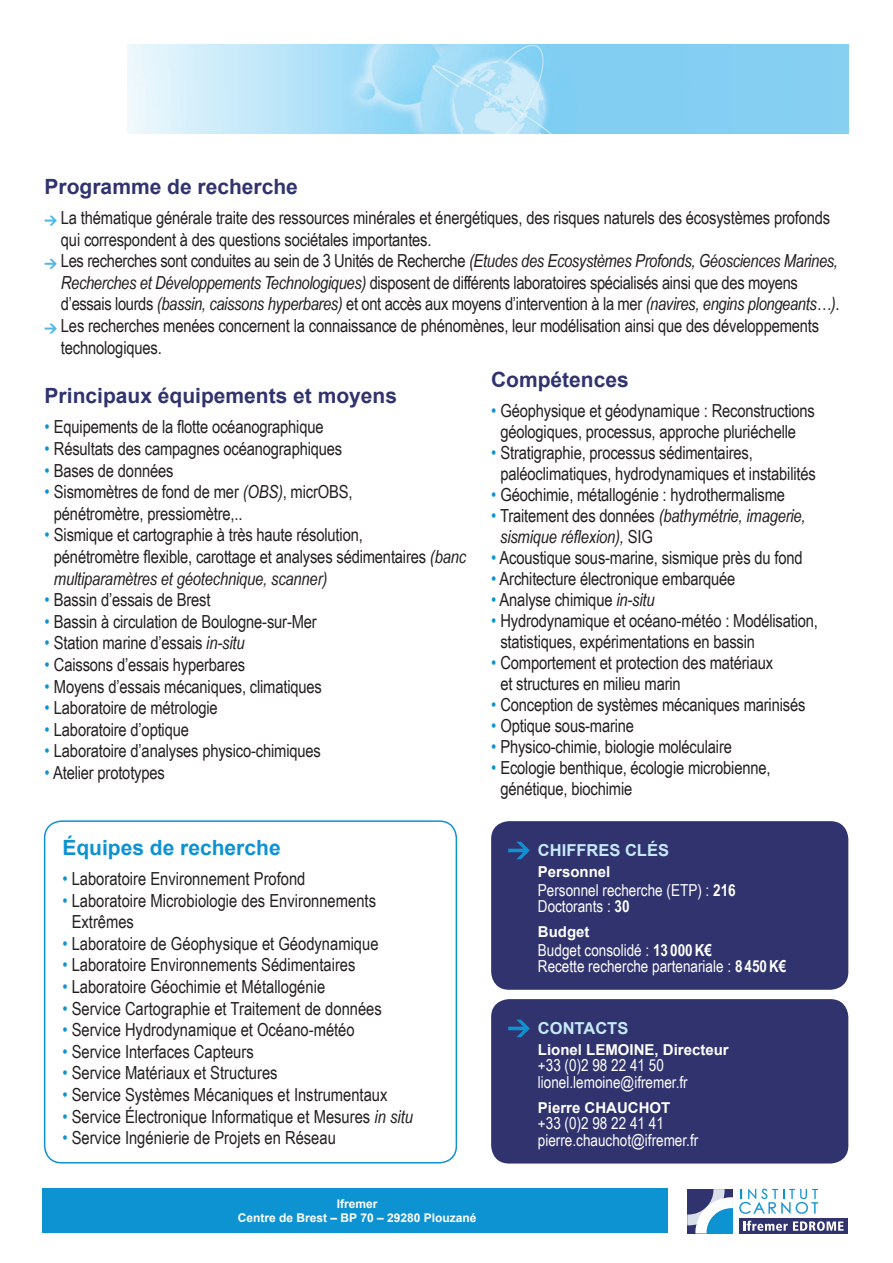
<style>
.page{position:relative;width:893px;height:1263px;background:#fff}
.page>*{position:absolute;margin:0;border:0;box-sizing:border-box;transform-origin:0 0}
.t1{font:700 21px "Arial";color:#31336e}
.t2{font:700 21px "Arial";color:#0d92d2}
.t3{font:18px/21.6px "Arial Narrow";letter-spacing:-.01em;color:#231f20}
.t4{font:italic 18px/21px "Arial Narrow";letter-spacing:-.01em;color:#231f20}
.t5{font:16.5px/16.5px "Arial Narrow";color:#fff}
.t6{font:700 16.5px "Arial";color:#c6eafa}
.t7{font:700 15px "Arial";color:#fff}
.t8{font:700 12px/14.4px "Arial";color:#fff;text-align:center}
.s1{font-style:italic}
.s2{color:#0d92d2}
.s3{font-style:normal;color:#0d92d2}
.s4{font-style:normal}
.s5{font-weight:700}
</style>
<div class="page">
<img style="left:128px;top:45px;width:720px;height:89px">
<div style="left:43px;top:1188px;width:625px;height:45px;background:#0d92d2"></div>
<div style="left:491px;top:821px;width:357px;height:169px;background:#31336e;border-radius:18px"></div>
<svg style="left:508px;top:842px;width:22px;height:17px"></svg>
<div style="left:491px;top:999px;width:357px;height:164px;background:#31336e;border-radius:18px"></div>
<svg style="left:508px;top:1020px;width:22px;height:17px"></svg>
<svg style="left:45px;top:216px;width:12px;height:9px"></svg>
<svg style="left:45px;top:259px;width:12px;height:10px"></svg>
<svg style="left:45px;top:324px;width:12px;height:9px"></svg>
<div style="left:740px;top:1218px;width:108px;height:16px;background:#31336e"></div>
<svg style="left:743px;top:1221px;width:101px;height:10px"></svg>
<svg style="left:687px;top:1189px;width:46px;height:44px"></svg>
<svg style="left:739px;top:1188px;width:79px;height:26px"></svg>
<div style="left:44px;top:820px;width:413px;height:343px;border:2px solid #0d92d2;border-radius:17px"></div>
<p class="t1" style="left:45px;top:173px;width:255px">Programme de recherche</p>
<p class="t3" style="left:61px;top:206px;width:780px">La thématique générale traite des ressources minérales et énergétiques, des risques naturels des écosystèmes profonds qui correspondent à des questions sociétales importantes.<br>Les recherches sont conduites au sein de 3 Unités de Recherche <span class="s1">(Etudes des Ecosystèmes Profonds, Géosciences Marines, Recherches et Développements Technologiques)</span> disposent de différents laboratoires spécialisés ainsi que des moyens d’essais lourds <span class="s1">(bassin, caissons hyperbares)</span> et ont accès aux moyens d’intervention à la mer <span class="s1">(navires, engins plongeants…)</span>.<br>Les recherches menées concernent la connaissance de phénomènes, leur modélisation ainsi que des développements technologiques.</p>
<p class="t1" style="left:45px;top:382px;width:354px">Principaux équipements et moyens</p>
<p class="t3" style="left:45px;top:416px;width:280px"><span class="s2">•</span> Equipements de la flotte océanographique</p>
<p class="t3" style="left:45px;top:437px;width:299px"><span class="s2">•</span> Résultats des campagnes océanographiques</p>
<p class="t3" style="left:45px;top:459px;width:130px"><span class="s2">•</span> Bases de données</p>
<p class="t3" style="left:54px;top:480px;width:300px;text-indent:-9px"><span class="s2">•</span> Sismomètres de fond de mer <span class="s1">(OBS)</span>, micrOBS, pénétromètre, pressiomètre,..</p>
<p class="t3" style="left:54px;top:524px;width:414px;text-indent:-9px"><span class="s2">•</span> Sismique et cartographie à très haute résolution,<br>pénétromètre flexible, carottage et analyses sédimentaires <span class="s1">(banc multiparamètres et géotechnique, scanner)</span></p>
<p class="t3" style="left:45px;top:588px;width:167px"><span class="s2">•</span> Bassin d’essais de Brest</p>
<p class="t3" style="left:45px;top:610px;width:274px"><span class="s2">•</span> Bassin à circulation de Boulogne-sur-Mer</p>
<p class="t3" style="left:45px;top:632px;width:201px"><span class="s2">•</span> Station marine d’essais <span class="s1">in-situ</span></p>
<p class="t3" style="left:45px;top:653px;width:202px"><span class="s2">•</span> Caissons d’essais hyperbares</p>
<p class="t3" style="left:45px;top:675px;width:279px"><span class="s2">•</span> Moyens d’essais mécaniques, climatiques</p>
<p class="t3" style="left:45px;top:696px;width:175px"><span class="s2">•</span> Laboratoire de métrologie</p>
<p class="t3" style="left:45px;top:718px;width:146px"><span class="s2">•</span> Laboratoire d’optique</p>
<p class="t3" style="left:45px;top:740px;width:278px"><span class="s2">•</span> Laboratoire d’analyses physico-chimiques</p>
<p class="t3" style="left:45px;top:761px;width:122px"><span class="s2">•</span> Atelier prototypes</p>
<p class="t2" style="left:62px;top:834px;width:220px">équipes de recherche</p>
<p class="t3" style="left:62px;top:867px;width:245px"><span class="s2">•</span> Laboratoire Environnement Profond</p>
<p class="t3" style="left:72px;top:889px;width:306px;text-indent:-9px"><span class="s2">•</span> Laboratoire Microbiologie des Environnements<br>Extrêmes</p>
<p class="t3" style="left:62px;top:932px;width:318px"><span class="s2">•</span> Laboratoire de Géophysique et Géodynamique</p>
<p class="t3" style="left:62px;top:954px;width:295px"><span class="s2">•</span> Laboratoire Environnements Sédimentaires</p>
<p class="t3" style="left:62px;top:975px;width:264px"><span class="s2">•</span> Laboratoire Géochimie et Métallogénie</p>
<p class="t3" style="left:62px;top:997px;width:321px"><span class="s2">•</span> Service Cartographie et Traitement de données</p>
<p class="t3" style="left:62px;top:1018px;width:294px"><span class="s2">•</span> Service Hydrodynamique et Océano-météo</p>
<p class="t3" style="left:62px;top:1040px;width:193px"><span class="s2">•</span> Service Interfaces Capteurs</p>
<p class="t3" style="left:62px;top:1062px;width:217px"><span class="s2">•</span> Service Matériaux et Structures</p>
<p class="t3" style="left:62px;top:1083px;width:327px"><span class="s2">•</span> Service Systèmes Mécaniques et Instrumentaux</p>
<p class="t3" style="left:62px;top:1105px;width:352px"><span class="s2">•</span> Service électronique Informatique et Mesures <span class="s1">in situ</span></p>
<p class="t3" style="left:62px;top:1126px;width:275px"><span class="s2">•</span> Service Ingénierie de Projets en Réseau</p>
<p class="t1" style="left:491px;top:366px;width:139px">Compétences</p>
<p class="t3" style="left:491px;top:399px;width:325px;line-height:21px;text-align:center"><span class="s2">•</span> Géophysique et géodynamique : Reconstructions géologiques, processus, approche pluriéchelle</p>
<p class="t3" style="left:500px;top:441px;width:317px;line-height:21px;text-indent:-9px"><span class="s2">•</span> Stratigraphie, processus sédimentaires, paléoclimatiques, hydrodynamiques et instabilités</p>
<p class="t3" style="left:491px;top:483px;width:295px"><span class="s2">•</span> Géochimie, métallogénie : hydrothermalisme</p>
<p class="t4" style="left:500px;top:505px;width:307px;text-indent:-9px"><span class="s3">•</span> <span class="s4">Traitement des données</span> (bathymétrie, imagerie, sismique réflexion), <span class="s4">SIG</span></p>
<p class="t3" style="left:491px;top:546px;width:313px"><span class="s2">•</span> Acoustique sous-marine, sismique près du fond</p>
<p class="t3" style="left:491px;top:567px;width:246px"><span class="s2">•</span> Architecture électronique embarquée</p>
<p class="t3" style="left:491px;top:588px;width:165px"><span class="s2">•</span> Analyse chimique <span class="s1">in-situ</span></p>
<p class="t3" style="left:500px;top:609px;width:319px;line-height:21px;text-indent:-9px"><span class="s2">•</span> Hydrodynamique et océano-météo : Modélisation, statistiques, expérimentations en bassin</p>
<p class="t3" style="left:500px;top:651px;width:274px;line-height:21px;text-indent:-9px"><span class="s2">•</span> Comportement et protection des matériaux et structures en milieu marin</p>
<p class="t3" style="left:491px;top:693px;width:316px"><span class="s2">•</span> Conception de systèmes mécaniques marinisés</p>
<p class="t3" style="left:491px;top:714px;width:145px"><span class="s2">•</span> Optique sous-marine</p>
<p class="t3" style="left:491px;top:735px;width:242px"><span class="s2">•</span> Physico-chimie, biologie moléculaire</p>
<p class="t3" style="left:500px;top:756px;width:272px;line-height:21px;text-indent:-9px"><span class="s2">•</span> Ecologie benthique, écologie microbienne, génétique, biochimie</p>
<p class="t6" style="left:538px;top:839px;width:131px">CHIFFRES clés</p>
<p class="t7" style="left:538px;top:862px;width:74px">Personnel</p>
<p class="t5" style="left:538px;top:881px;width:199px">Personnel recherche (ETP) : <span class="s5">216<br></span>Doctorants : <span class="s5">30</span></p>
<p class="t7" style="left:538px;top:922px;width:53px">Budget</p>
<p class="t5" style="left:538px;top:941px;width:250px">Budget consolidé : <span class="s5">13 000K€<br></span>Recette recherche partenariale : <span class="s5">8 450K€</span></p>
<p class="t6" style="left:538px;top:1017px;width:92px">CONTACTS</p>
<p class="t7" style="left:538px;top:1040px;width:69px">Lionel Lemoine</p>
<p class="t7" style="left:655px;top:1040px;width:76px">, Directeur</p>
<p class="t5" style="left:538px;top:1057px;width:151px">+33 (0)2 98 22 41 50 lionel.lemoine@ifremer.fr</p>
<p class="t7" style="left:538px;top:1098px;width:134px">Pierre CHAUCHOT</p>
<p class="t5" style="left:538px;top:1115px;width:162px">+33 (0)2 98 22 41 41 pierre.chauchot@ifremer.fr</p>
<p class="t8" style="left:238px;top:1197px;width:240px">Ifremer<br>Centre de Brest – BP 70 – 29280 Plouzané</p>
</div>
